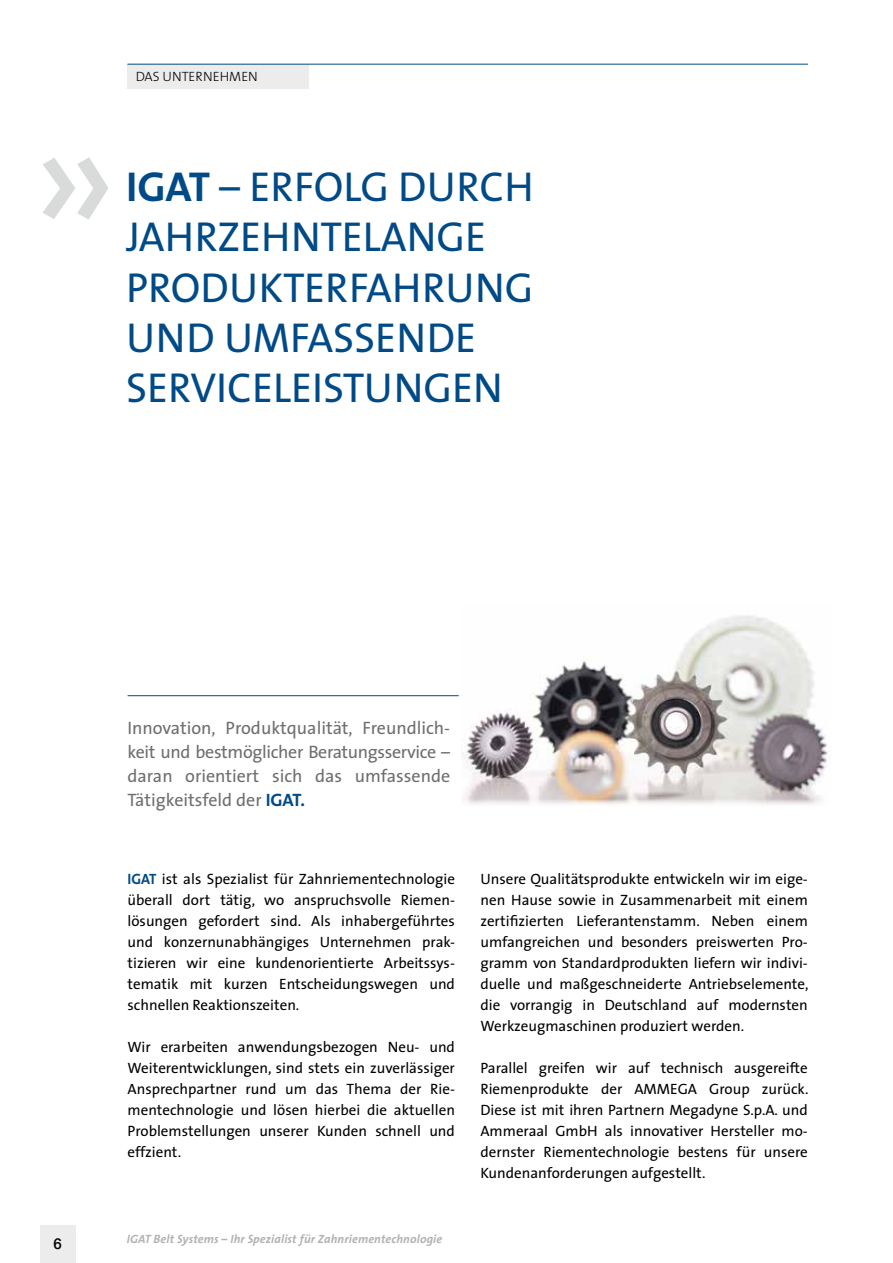
<style>
.page{position:relative;width:893px;height:1263px;background:#fff}
.page>*{position:absolute;margin:0;border:0;box-sizing:border-box;transform-origin:0 0}
.t1{font:42px/50.4px "The Sans Caps";color:#004a87}
.t2{font:18px/24px "The Sans";color:#6e6e6e;text-align:justify}
.t3{font:15px/21px "The Sans";color:#000;text-align:justify}
.t4{font:500 15px "Helvetica Neue";color:#000}
.t5{font:300 13.5px "The Sans";color:#000}
.t6{font:italic 700 12px "The Sans";letter-spacing:.01em;color:#b1b2b3}
.s1{font-family:"The Sans Bold Caps"}
.s2{font-weight:700;color:#004a87}
</style>
<div class="page">
<div style="left:127px;top:64px;width:182px;height:24px;background:#ececec"></div>
<hr style="left:128px;top:695px;width:331px;height:1px;background:#004a87">
<svg style="left:43px;top:157px;width:65px;height:63px"></svg>
<hr style="left:127px;top:64px;width:681px;height:1px;background:#004a87">
<img style="left:461px;top:615px;width:367px;height:190px">
<div style="left:40px;top:1225px;width:36px;height:38px;background:#ececec"></div>
<p class="t5" style="left:136px;top:65px;width:124px">DAS UNTERNEHMEN</p>
<h1 class="t1" style="left:126px;top:160px;width:409px"><span class="s1">IGAT</span> – ERFOLG DURCH<br>JAHRZEHNTELANGE<br>PRODUKTERFAHRUNG<br>UND UMFASSENDE<br>SERVICELEISTUNGEN</h1>
<p class="t2" style="left:128px;top:716px;width:324px">Innovation, Produktqualität, Freundlich&shy;keit und bestmöglicher Beratungsservice – daran orientiert sich das umfassende Tätigkeitsfeld der <span class="s2">IGAT.</span></p>
<p class="t3" style="left:128px;top:868px;width:329px"><span class="s2">IGAT</span> ist als Spezialist für Zahnriementechnologie überall dort tätig, wo anspruchsvolle Riemen&shy;lösungen gefordert sind. Als inhabergeführtes und konzernunabhängiges Unternehmen prak&shy;tizieren wir eine kundenorientierte Arbeitssys&shy;tematik mit kurzen Entscheidungswegen und schnellen Reaktionszeiten.</p>
<p class="t3" style="left:128px;top:1036px;width:329px">Wir erarbeiten anwendungsbezogen Neu- und Weiterentwicklungen, sind stets ein zuverlässiger Ansprechpartner rund um das Thema der Rie&shy;mentechnologie und lösen hierbei die aktuellen Problemstellungen unserer Kunden schnell und effzient.</p>
<p class="t4" style="left:54px;top:1231px;width:10px">6</p>
<p class="t6" style="left:127px;top:1229px;width:317px">IGAT Belt Systems – Ihr Spezialist für Zahnriementechnologie</p>
<p class="t3" style="left:480px;top:868px;width:330px">Unsere Qualitätsprodukte entwickeln wir im eige&shy;nen Hause sowie in Zusammenarbeit mit einem zertifizierten Lieferantenstamm. Neben einem umfangreichen und besonders preiswerten Pro&shy;gramm von Standardprodukten liefern wir indivi&shy;duelle und maßgeschneiderte Antriebselemente, die vorrangig in Deutschland auf modernsten Werkzeugmaschinen produziert werden.</p>
<p class="t3" style="left:480px;top:1057px;width:330px">Parallel greifen wir auf technisch ausgereifte Riemenprodukte der AMMEGA Group zurück.<br>Diese ist mit ihren Partnern Megadyne S.p.A. und Ammeraal GmbH als innovativer Hersteller mo&shy;dernster Riementechnologie bestens für unsere Kundenanforderungen aufgestellt.</p>
</div>
